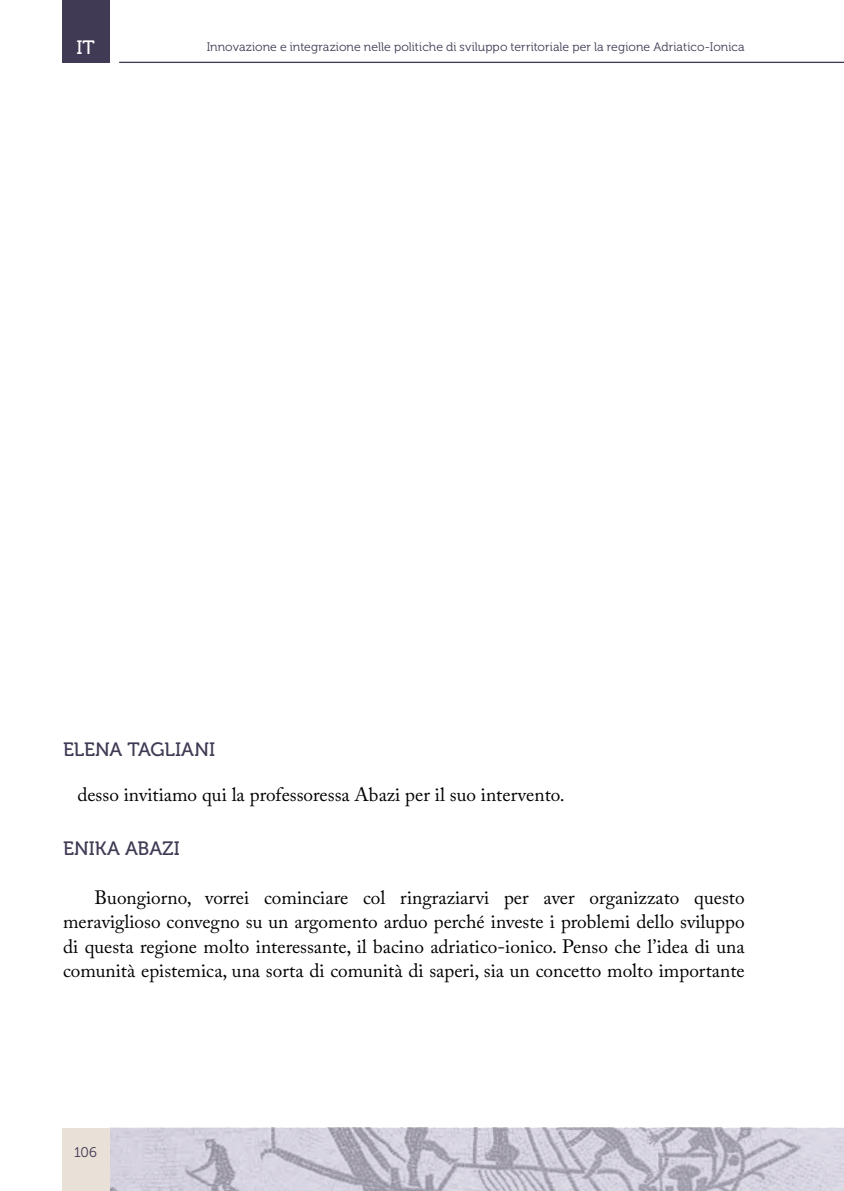
<style>
.page{position:relative;width:844px;height:1191px;background:#fff}
.page>*{position:absolute;margin:0;border:0;box-sizing:border-box;transform-origin:0 0}
.t1{font:19.25px/24.5px "Adobe Caslon Pro";color:#000;text-align:justify}
.t2{font:19.25px "Museo 500";color:#413a54}
.t3{font:19.25px "Museo 500";color:#fff}
.t4{font:14px "Museo 300";color:#413a54}
.t5{font:12.25px "Museo 300";letter-spacing:.005em;color:#413a54}
</style>
<div class="page">
<svg style="left:109px;top:1128px;width:734px;height:63px;background:#c7c3d0"></svg>
<div style="left:62px;top:1128px;width:47px;height:63px;background:#e9e0d7"></div>
<hr style="left:119px;top:62px;width:724px;height:1px;background:#413a54">
<div style="left:62px;top:0;width:47px;height:63px;background:#413a54"></div>
<p class="t3" style="left:76px;top:37px;width:20px">IT</p>
<p class="t5" style="left:207px;top:40px;width:539px">Innovazione e integrazione nelle politiche di sviluppo territoriale per la regione Adriatico-Ionica</p>
<p class="t2" style="left:63px;top:738px;width:153px">ELENA TAGLIANI</p>
<p class="t1" style="left:77px;top:782px;width:488px">desso invitiamo qui la professoressa Abazi per il suo intervento.</p>
<p class="t2" style="left:63px;top:837px;width:118px">ENIKA ABAZI</p>
<p class="t1" style="left:63px;top:885px;width:683px;text-indent:31px">Buongiorno, vorrei cominciare col ringraziarvi per aver organizzato questo meraviglioso convegno su un argomento arduo perché investe i problemi dello sviluppo di questa regione molto interessante, il bacino adriatico-ionico. Penso che l’idea di una comunità epistemica, una sorta di comunità di saperi, sia un concetto molto importante</p>
<p class="t4" style="left:74px;top:1144px;width:24px">106</p>
</div>
